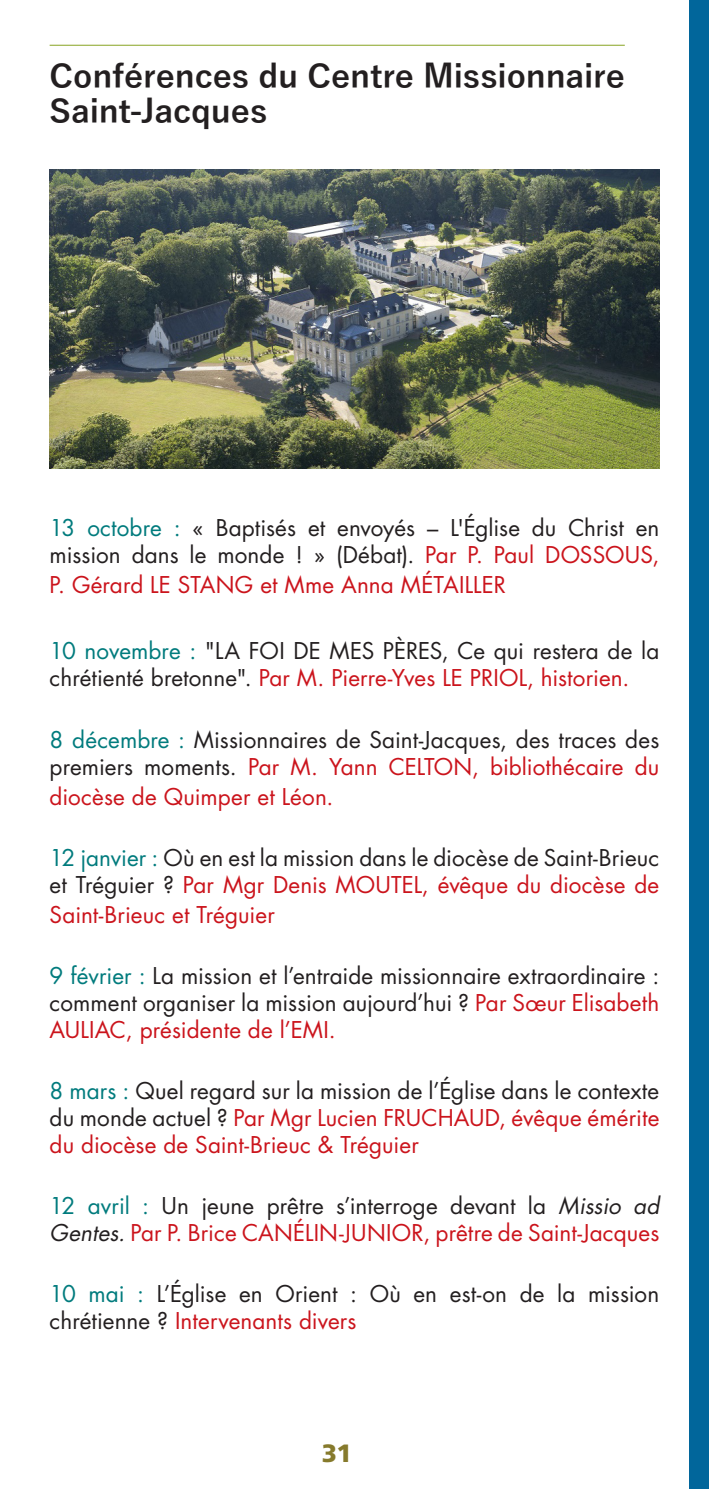
<style>
.page{position:relative;width:709px;height:1489px;background:#fff}
.page>*{position:absolute;margin:0;border:0;box-sizing:border-box;transform-origin:0 0}
.titre_noir_script{font:700 32.5px/35px "Yu Gothic";letter-spacing:-.005em;color:#231f20}
.t1{font:900 25px "Frutiger LT Std";color:#867a2c}
.DATE_VERT_BOLD{font:22.5px/27px "Futura Std";letter-spacing:.005em;color:#231f20}
.DATE_VERT_BOLD-2{font:22.5px/27px "Futura Std";letter-spacing:.005em;color:#cb141c;text-align:justify}
.s1{color:#007b7d}
.s2{color:#cb141c}
.s3{color:#231f20}
.s4{font-style:italic;color:#231f20}
</style>
<div class="page">
<div style="left:689px;top:0;width:20px;height:1488px;background:#01669b"></div>
<hr style="left:50px;top:45px;width:575px;height:1px;background:#9fb64e">
<img style="left:50px;top:170px;width:609px;height:298px">
<p class="titre_noir_script" style="left:50px;top:60px;width:576px">Conférences du Centre Missionnaire<br>Saint-Jacques</p>
<p class="DATE_VERT_BOLD" style="left:50px;top:514px;width:611px"><span class="s1">13 octobre :</span> « Baptisés et envoyés – L'Église du Christ en mission dans le monde ! » (Débat). <span class="s2">Par P. Paul DOSSOUS,</span></p>
<p class="DATE_VERT_BOLD-2" style="left:50px;top:571px;width:458px">P. Gérard LE STANG et Mme Anna MÉTAILLER</p>
<p class="DATE_VERT_BOLD" style="left:50px;top:638px;width:611px"><span class="s1">10 novembre :</span> "LA FOI DE MES PÈRES, Ce qui restera de la chrétienté bretonne". <span class="s2">Par M. Pierre-Yves LE PRIOL, historien.</span></p>
<p class="DATE_VERT_BOLD" style="left:50px;top:726px;width:611px"><span class="s1">8 décembre :</span> Missionnaires de Saint-Jacques, des traces des premiers moments. <span class="s2">Par M. Yann CELTON, bibliothécaire du</span></p>
<p class="DATE_VERT_BOLD-2" style="left:50px;top:783px;width:285px">diocèse de Quimper et Léon.</p>
<p class="DATE_VERT_BOLD" style="left:50px;top:844px;width:611px"><span class="s1">12 janvier :</span> Où en est la mission dans le diocèse de Saint-Brieuc et Tréguier ? <span class="s2">Par Mgr Denis MOUTEL, évêque du diocèse de</span></p>
<p class="DATE_VERT_BOLD-2" style="left:50px;top:901px;width:227px">Saint-Brieuc et Tréguier</p>
<p class="DATE_VERT_BOLD" style="left:50px;top:962px;width:611px;text-align:justify"><span class="s1">9 février :</span> La mission et l’entraide missionnaire extraordinaire : comment organiser la mission aujourd’hui ? <span class="s2">Par Sœur Elisabeth AULIAC, présidente de l’EMI.</span></p>
<p class="DATE_VERT_BOLD-2" style="left:50px;top:1077px;width:611px"><span class="s1">8 mars :</span> <span class="s3">Quel regard sur la mission de l’Église dans le contexte du monde actuel ?</span> Par Mgr Lucien FRUCHAUD, évêque émérite du diocèse de Saint-Brieuc &amp; Tréguier</p>
<p class="DATE_VERT_BOLD-2" style="left:50px;top:1192px;width:611px"><span class="s1">12 avril :</span> <span class="s3">Un jeune prêtre s’interroge devant la</span> <span class="s4">Missio ad<br>Gentes.</span> Par P. Brice CANÉLIN-JUNIOR, prêtre de Saint-Jacques</p>
<p class="DATE_VERT_BOLD" style="left:50px;top:1280px;width:611px"><span class="s1">10 mai :</span> L’Église en Orient : Où en est-on de la mission chrétienne ? <span class="s2">Intervenants divers</span></p>
<p class="t1" style="left:322px;top:1437px;width:32px">31</p>
</div>
